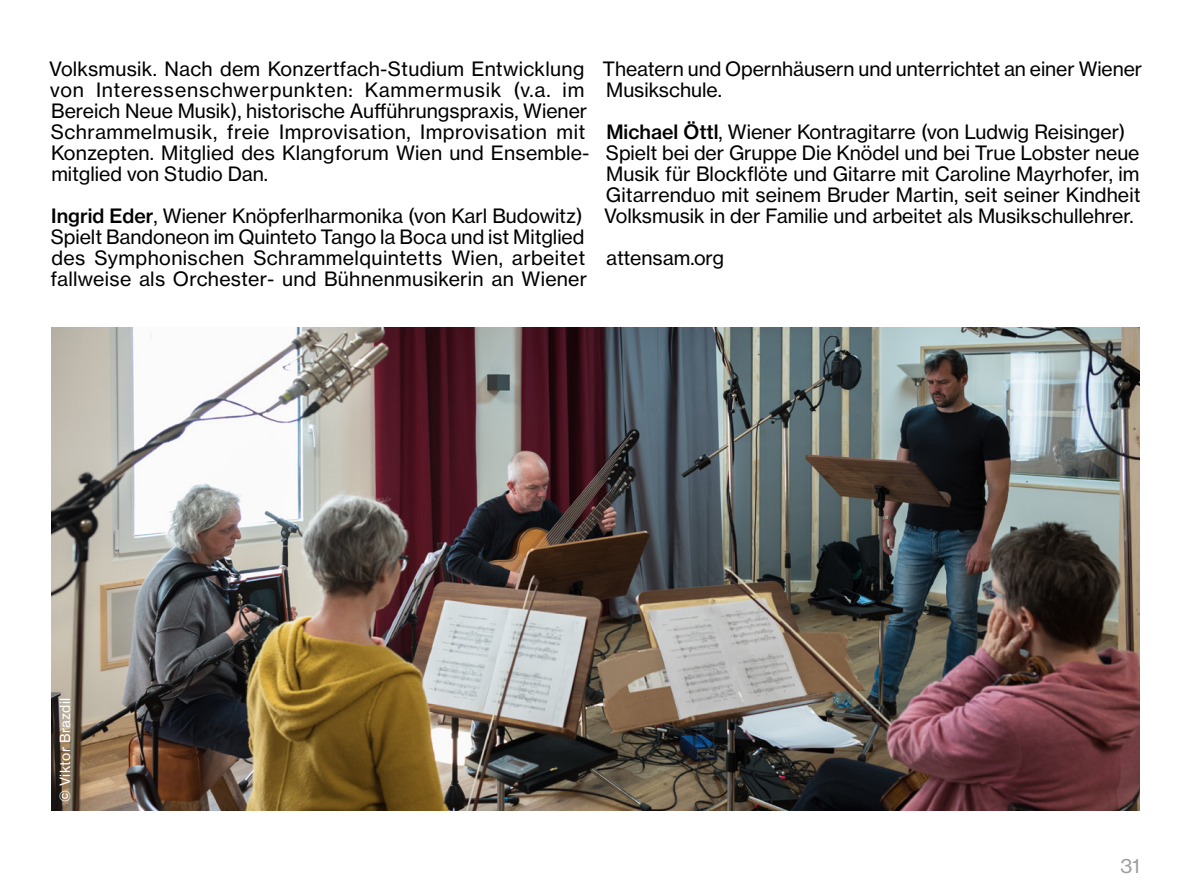
<style>
.page{position:relative;width:1191px;height:893px;background:#fff}
.page>*{position:absolute;margin:0;border:0;box-sizing:border-box;transform-origin:0 0}
.fließtext_deutsch_oS{font:19.5px/21px "N Haas Grotesk TX Pro 55 Rg";color:#000}
.t1{font:19.5px "N Haas Grotesk TX Pro 55 Rg";color:#9d9e9e}
.credits{font:13.8px "N Haas Grotesk TX Pro 55 Rg";letter-spacing:.02em;color:#fff}
.s1{font-family:"N Haas Grotesk TX Pro 65 Md"}
</style>
<div class="page">
<img style="left:51px;top:328px;width:1089px;height:482px">
<p class="fließtext_deutsch_oS" style="left:49px;top:58px;width:540px">Volksmusik. Nach dem Konzertfach-Studium Entwicklung von Interessenschwerpunkten: Kammermusik (v.a. im Bereich Neue Musik), historische Aufführungspraxis, Wiener Schrammelmusik, freie Improvisation, Improvisation mit Konzepten. Mitglied des Klangforum Wien und Ensemble&shy;mitglied von Studio Dan.</p>
<p class="fließtext_deutsch_oS" style="left:51px;top:205px;width:533px"><span class="s1">Ingrid Eder</span>, Wiener Knöpferlharmonika (von Karl Budowitz)</p>
<p class="fließtext_deutsch_oS" style="left:50px;top:226px;width:538px">Spielt Bandoneon im Quinteto Tango la Boca und ist Mitglied des Symphonischen Schrammelquintetts Wien, arbeitet fallweise als Orchester- und Bühnenmusikerin an Wiener</p>
<p class="fließtext_deutsch_oS" style="left:602px;top:58px;width:541px">Theatern und Opernhäusern und unterrichtet an einer Wiener<br>Musikschule.</p>
<p class="fließtext_deutsch_oS" style="left:606px;top:121px;width:520px"><span class="s1">Michael Öttl</span>, Wiener Kontragitarre (von Ludwig Reisinger)</p>
<p class="fließtext_deutsch_oS" style="left:604px;top:142px;width:538px;text-align:justify">Spielt bei der Gruppe Die Knödel und bei True Lobster neue Musik für Blockflöte und Gitarre mit Caroline Mayrhofer, im Gitarrenduo mit seinem Bruder Martin, seit seiner Kindheit Volksmusik in der Familie und arbeitet als Musikschullehrer.</p>
<p class="fließtext_deutsch_oS" style="left:606px;top:247px;width:119px">attensam.org</p>
<p class="credits" style="left:57px;top:802px;width:106px;rotate:-90deg">© Viktor Brazdil</p>
<p class="t1" style="left:1120px;top:854px;width:21px">31</p>
</div>
